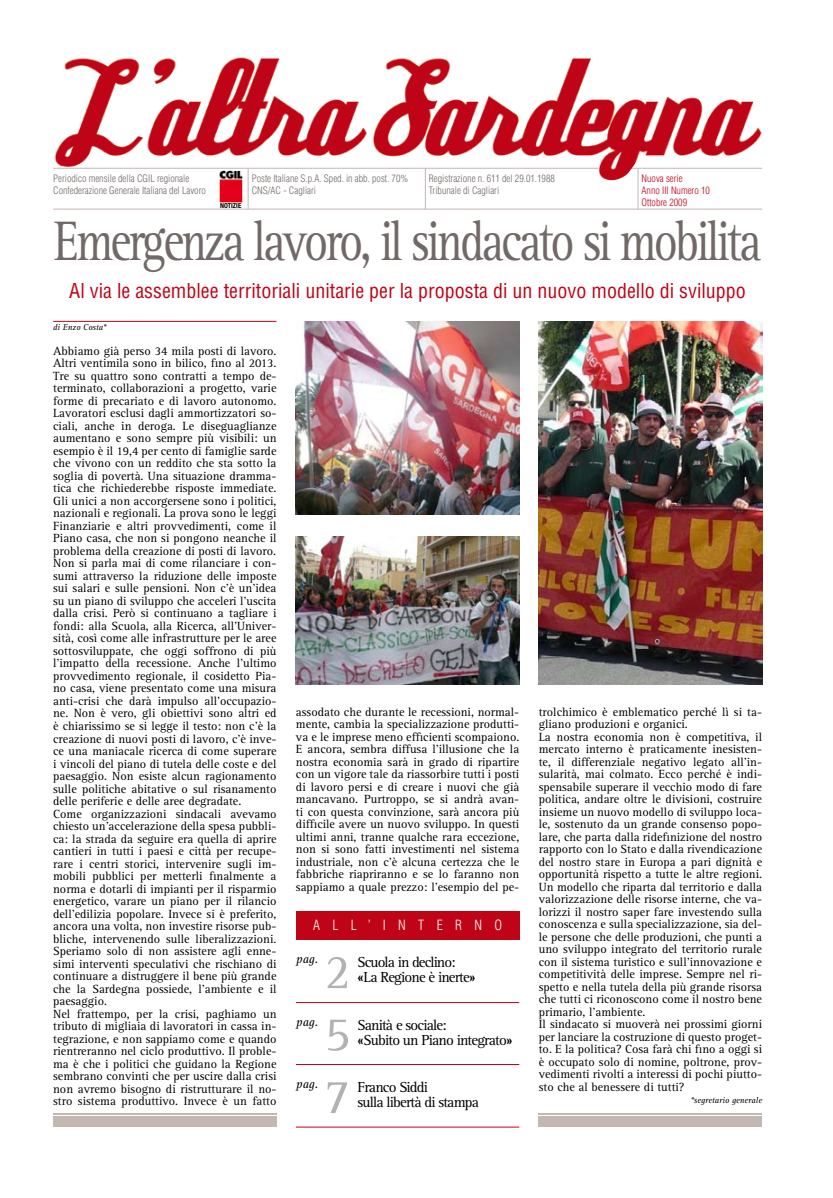
<style>
.page{position:relative;width:833px;height:1198px;background:#fff}
.page>*{position:absolute;margin:0;border:0;box-sizing:border-box;transform-origin:0 0}
.t1{font:57.5px "Rotis Serif";letter-spacing:-.06em;color:#706967;scale:.81 1}
.t2{font:50px "Rotis Serif";color:#b1b2b4}
.t3{font:condensed 20px "Helvetica";color:#c00418}
.t4{font:15px "Rotis Serif";letter-spacing:-.055em;color:#000}
.t5{font:300 condensed 13.75px "Helvetica";letter-spacing:.9em;color:#fff}
.t6{font:italic 12.5px "Rotis Serif";color:#000}
.t7{font:12.25px/12.5px "Rotis Serif";color:#000}
.t8{font:300 condensed 10px/12px "Helvetica";color:#706967}
.t9{font:300 condensed 10px/12px "Helvetica";color:#c00418}
.t10{font:italic 8.75px "Rotis Serif";color:#000}
.t11{font:700 condensed 6.88px "Helvetica Neue";color:#000}
.s1{font-weight:700}
</style>
<div class="page">
<hr style="left:53px;top:209px;width:709px;height:1px;background:#c3b7b2">
<hr style="left:248px;top:168px;width:1px;height:41px;background:#c3b7b2">
<hr style="left:425px;top:168px;width:1px;height:41px;background:#c3b7b2">
<hr style="left:638px;top:168px;width:1px;height:41px;background:#c3b7b2">
<div style="left:53px;top:1116px;width:223px;height:11px;background:#c3b7b2"></div>
<hr style="left:53px;top:1113px;width:223px;height:1px;background:#c3b7b2">
<div style="left:539px;top:1116px;width:223px;height:11px;background:#c3b7b2"></div>
<hr style="left:539px;top:1113px;width:223px;height:1px;background:#c3b7b2">
<div style="left:296px;top:911px;width:223px;height:28px;background:#c00418"></div>
<img style="left:219px;top:180px;width:23px;height:22px">
<img style="left:296px;top:537px;width:223px;height:147px">
<hr style="left:296px;top:1002px;width:223px;height:1px;background:#c00418">
<hr style="left:296px;top:1064px;width:223px;height:1px;background:#c00418">
<hr style="left:296px;top:1126px;width:223px;height:1px;background:#c00418">
<hr style="left:53px;top:321px;width:223px;height:1px;background:#c00418">
<img style="left:296px;top:321px;width:223px;height:193px">
<img style="left:539px;top:321px;width:223px;height:363px">
<img style="left:53px;top:57px;width:709px;height:123px">
<p class="t8" style="left:53px;top:172px;width:154px">Periodico mensile della CGIL regionale<br>Confederazione Generale Italiana del Lavoro</p>
<p class="t8" style="left:252px;top:172px;width:158px">Poste Italiane S.p.A. Sped. in abb. post. 70%<br>CNS/AC - Cagliari</p>
<p class="t8" style="left:429px;top:172px;width:128px">Registrazione n. 611 del 29.01.1988<br>Tribunale di Cagliari</p>
<p class="t9" style="left:641px;top:172px;width:70px">Nuova serie<br>Anno III Numero 10<br>Ottobre 2009</p>
<h1 class="t1" style="left:54px;top:208px;width:875px">Emergenza lavoro, il sindacato si mobilita</h1>
<h3 class="t3" style="left:69px;top:278px;width:678px">Al via le assemblee territoriali unitarie per la proposta di un nuovo modello di sviluppo</h3>
<p class="t11" style="left:220px;top:201px;width:23px">NOTIZIE</p>
<p class="t10" style="left:53px;top:322px;width:55px">di Enzo Costa*</p>
<p class="t7" style="left:53px;top:345px;width:225px">Abbiamo già perso 34 mila posti di lavoro.<br>Altri ventimila sono in bilico, fino al 2013.<br>Tre su quattro sono contratti a tempo de&shy;terminato, collaborazioni a progetto, varie forme di precariato e di lavoro autonomo.<br>Lavoratori esclusi dagli ammortizzatori so&shy;ciali, anche in deroga. Le diseguaglianze aumentano e sono sempre più visibili: un esempio è il 19,4 per cento di famiglie sarde che vivono con un reddito che sta sotto la soglia di povertà. Una situazione dramma&shy;tica che richiederebbe risposte immediate.<br>Gli unici a non accorgersene sono i politici, nazionali e regionali. La prova sono le leggi Finanziarie e altri provvedimenti, come il Piano casa, che non si pongono neanche il problema della creazione di posti di lavoro.<br>Non si parla mai di come rilanciare i con&shy;sumi attraverso la riduzione delle imposte sui salari e sulle pensioni. Non c’è un’idea su un piano di sviluppo che acceleri l’uscita dalla crisi. Però si continuano a tagliare i fondi: alla Scuola, alla Ricerca, all’Univer&shy;sità, così come alle infrastrutture per le aree sottosviluppate, che oggi soffrono di più l’impatto della recessione. Anche l’ultimo provvedimento regionale, il cosidetto Pia&shy;no casa, viene presentato come una misura anti-crisi che darà impulso all’occupazio&shy;ne. Non è vero, gli obiettivi sono altri ed è chiarissimo se si legge il testo: non c’è la creazione di nuovi posti di lavoro, c’è inve&shy;ce una maniacale ricerca di come superare i vincoli del piano di tutela delle coste e del paesaggio. Non esiste alcun ragionamento sulle politiche abitative o sul risanamento delle periferie e delle aree degradate.<br>Come organizzazioni sindacali avevamo chiesto un’accelerazione della spesa pubbli&shy;ca: la strada da seguire era quella di aprire cantieri in tutti i paesi e città per recupe&shy;rare i centri storici, intervenire sugli im&shy;mobili pubblici per metterli finalmente a norma e dotarli di impianti per il risparmio energetico, varare un piano per il rilancio dell’edilizia popolare. Invece si è preferito, ancora una volta, non investire risorse pub&shy;bliche, intervenendo sulle liberalizzazioni.<br>Speriamo solo di non assistere agli enne&shy;simi interventi speculativi che rischiano di continuare a distruggere il bene più grande che la Sardegna possiede, l’ambiente e il paesaggio.<br>Nel frattempo, per la crisi, paghiamo un tributo di migliaia di lavoratori in cassa in&shy;tegrazione, e non sappiamo come e quando rientreranno nel ciclo produttivo. Il proble&shy;ma è che i politici che guidano la Regione sembrano convinti che per uscire dalla crisi non avremo bisogno di ristrutturare il no&shy;stro sistema produttivo. Invece è un fatto</p>
<p class="t7" style="left:296px;top:706px;width:225px;text-align:justify">assodato che durante le recessioni, normal&shy;mente, cambia la specializzazione produtti&shy;va e le imprese meno efficienti scompaiono.<br>E ancora, sembra diffusa l’illusione che la nostra economia sarà in grado di ripartire con un vigore tale da riassorbire tutti i posti di lavoro persi e di creare i nuovi che già mancavano. Purtroppo, se si andrà avan&shy;ti con questa convinzione, sarà ancora più difficile avere un nuovo sviluppo. In questi ultimi anni, tranne qualche rara eccezione, non si sono fatti investimenti nel sistema industriale, non c’è alcuna certezza che le fabbriche riapriranno e se lo faranno non sappiamo a quale prezzo: l’esempio del pe-</p>
<p class="t7" style="left:539px;top:706px;width:225px">trolchimico è emblematico perché lì si ta&shy;gliano produzioni e organici.<br>La nostra economia non è competitiva, il mercato interno è praticamente inesisten&shy;te, il differenziale negativo legato all’in&shy;sularità, mai colmato. Ecco perché è indi&shy;spensabile superare il vecchio modo di fare politica, andare oltre le divisioni, costruire insieme un nuovo modello di sviluppo loca&shy;le, sostenuto da un grande consenso popo&shy;lare, che parta dalla ridefinizione del nostro rapporto con lo Stato e dalla rivendicazione del nostro stare in Europa a pari dignità e opportunità rispetto a tutte le altre regioni.<br>Un modello che riparta dal territorio e dalla valorizzazione delle risorse interne, che va&shy;lorizzi il nostro saper fare investendo sulla conoscenza e sulla specializzazione, sia del&shy;le persone che delle produzioni, che punti a uno sviluppo integrato del territorio rurale con il sistema turistico e sull’innovazione e competitività delle imprese. Sempre nel ri&shy;spetto e nella tutela della più grande risorsa che tutti ci riconoscono come il nostro bene primario, l’ambiente.<br>Il sindacato si muoverà nei prossimi giorni per lanciare la costruzione di questo proget&shy;to. E la politica? Cosa farà chi fino a oggi si è occupato solo di nomine, poltrone, prov&shy;vedimenti rivolti a interessi di pochi piutto&shy;sto che al benessere di tutti?</p>
<p class="t10" style="left:691px;top:1095px;width:73px">*segretario generale</p>
<p class="t5" style="left:313px;top:917px;width:190px">ALL’INTERNO</p>
<p class="t6" style="left:296px;top:951px;width:24px">pag.</p>
<p class="t4" style="left:357px;top:954px;width:100px">Scuola in declino:</p>
<h2 class="t2" style="left:324px;top:943px;width:27px">2</h2>
<p class="t4" style="left:357px;top:969px;width:119px"><span class="s1">«</span>La Regione è inerte<span class="s1">»</span></p>
<p class="t6" style="left:296px;top:1015px;width:24px">pag.</p>
<p class="t4" style="left:357px;top:1016px;width:91px">Sanità e sociale:</p>
<h2 class="t2" style="left:324px;top:1005px;width:27px">5</h2>
<p class="t4" style="left:357px;top:1031px;width:156px"><span class="s1">«</span>Subito un Piano integrato<span class="s1">»</span></p>
<p class="t6" style="left:296px;top:1077px;width:24px">pag.</p>
<p class="t4" style="left:357px;top:1078px;width:72px">Franco Siddi</p>
<h2 class="t2" style="left:324px;top:1068px;width:27px">7</h2>
<p class="t4" style="left:357px;top:1093px;width:123px">sulla libertà di stampa</p>
</div>
